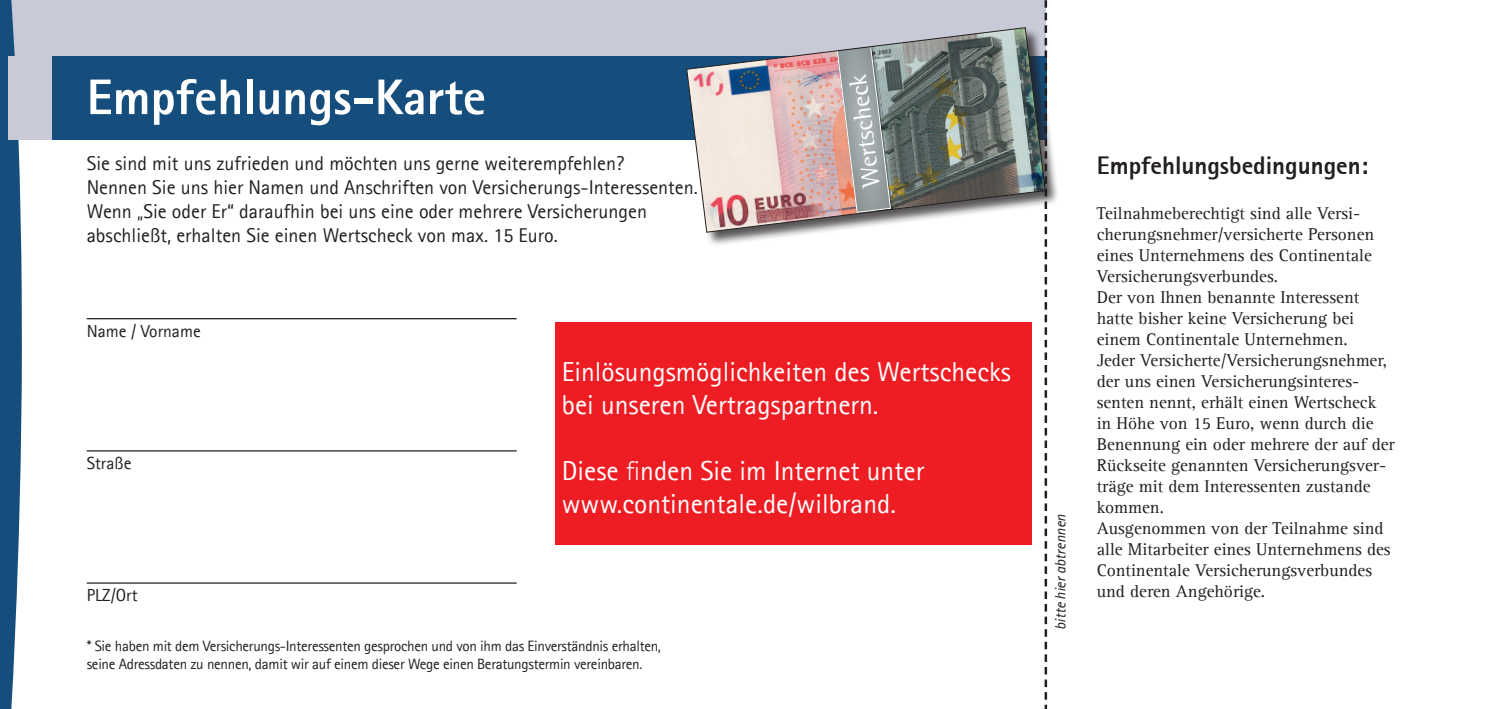
<style>
.page{position:relative;width:1489px;height:709px;background:#fff}
.page>*{position:absolute;margin:0;border:0;box-sizing:border-box;transform-origin:0 0}
.t1{font:800 50px "Agfa Rotis Sans Serif";color:#fff}
.t2{font:27.5px "Agfa Rotis Sans Serif";color:#fff}
.t3{font:800 25px "Agfa Rotis Sans Serif";color:#231f20}
.t4{font:24.75px "Agfa Rotis Semi Serif";color:#fff}
.t5{font:20px/24px "Agfa Rotis Sans Serif";color:#231f20}
.t6{font:17.5px/21px "Agfa Rotis Serif";color:#231f20}
.Absender{font:17.5px "Agfa Rotis Sans Serif";color:#231f20}
.t7{font:15px/18px "Agfa Rotis Sans Serif";letter-spacing:-.02em;color:#231f20}
.t8{font:italic 15px "Agfa Rotis Sans Serif";color:#231f20}
</style>
<div class="page">
<div style="left:0;top:0;width:1045px;height:140px;background:#c8cad8"></div>
<div style="left:51px;top:56px;width:996px;height:84px;background:#154e7d"></div>
<hr style="left:87px;top:318px;width:429px;height:1px;background:#231f20">
<hr style="left:87px;top:450px;width:429px;height:1px;background:#231f20">
<hr style="left:87px;top:582px;width:429px;height:1px;background:#231f20">
<div style="left:686px;top:27px;width:374px;height:220px;background:#231f20;opacity:.75"></div>
<img style="left:686px;top:27px;width:358px;height:206px">
<svg style="left:0;top:0;width:22px;height:709px;background:#35668e"></svg>
<div style="left:8px;top:56px;width:43px;height:84px;background:#c8cad8"></div>
<svg style="left:1044px;top:0;width:3px;height:709px"></svg>
<div style="left:554px;top:321px;width:477px;height:223px;background:#ee1d23"></div>
<p class="t1" style="left:87px;top:65px;width:401px">Empfehlungs-Karte</p>
<p class="t5" style="left:87px;top:151px;width:612px">Sie sind mit uns zufrieden und möchten uns gerne weiterempfehlen?<br>Nennen Sie uns hier Namen und Anschriften von Versicherungs-Interessenten.<br>Wenn „Sie oder Er“ daraufhin bei uns eine oder mehrere Versicherungen abschließt, erhalten Sie einen Wertscheck von max. 15 Euro.</p>
<p class="Absender" style="left:87px;top:321px;width:116px">Name / Vorname</p>
<p class="t4" style="left:856px;top:188px;width:115px;rotate:-97deg">Wertscheck</p>
<p class="Absender" style="left:87px;top:453px;width:46px">Straße</p>
<p class="Absender" style="left:87px;top:585px;width:52px">PLZ/Ort</p>
<p class="t2" style="left:561px;top:355px;width:450px">Einlösungsmöglichkeiten des Wertschecks</p>
<p class="t2" style="left:561px;top:388px;width:318px">bei unseren Vertragspartnern.</p>
<p class="t2" style="left:561px;top:454px;width:364px">Diese finden Sie im Internet unter</p>
<p class="t2" style="left:561px;top:487px;width:335px">www.continentale.de/wilbrand.</p>
<p class="t7" style="left:87px;top:636px;width:575px">* Sie haben mit dem Versicherungs-Interessenten gesprochen und von ihm das Einverständnis erhalten, seine Adressdaten zu nennen, damit wir auf einem dieser Wege einen Beratungstermin vereinbaren.</p>
<p class="t8" style="left:1051px;top:630px;width:118px;rotate:-90deg">bitte hier abtrennen</p>
<p class="t3" style="left:1096px;top:150px;width:273px">Empfehlungsbedingungen:</p>
<p class="t6" style="left:1096px;top:203px;width:279px">Teilnahmeberechtigt sind alle Versi&shy;cherungsnehmer/versicherte Personen eines Unternehmens des Continentale Versicherungsverbundes.</p>
<p class="t6" style="left:1096px;top:287px;width:264px">Der von Ihnen benannte Interessent</p>
<p class="t6" style="left:1096px;top:308px;width:299px">hatte bisher keine Versicherung bei einem Continentale Unternehmen.<br>Jeder Versicherte/Versicherungsnehmer, der uns einen Versicherungsinteres&shy;senten nennt, erhält einen Wertscheck in Höhe von 15 Euro, wenn durch die Benennung ein oder mehrere der auf der Rückseite genannten Versicherungsver&shy;träge mit dem Interessenten zustande kommen.</p>
<p class="t6" style="left:1096px;top:518px;width:295px">Ausgenommen von der Teilnahme sind alle Mitarbeiter eines Unternehmens des Continentale Versicherungsverbundes und deren Angehörige.</p>
</div>
